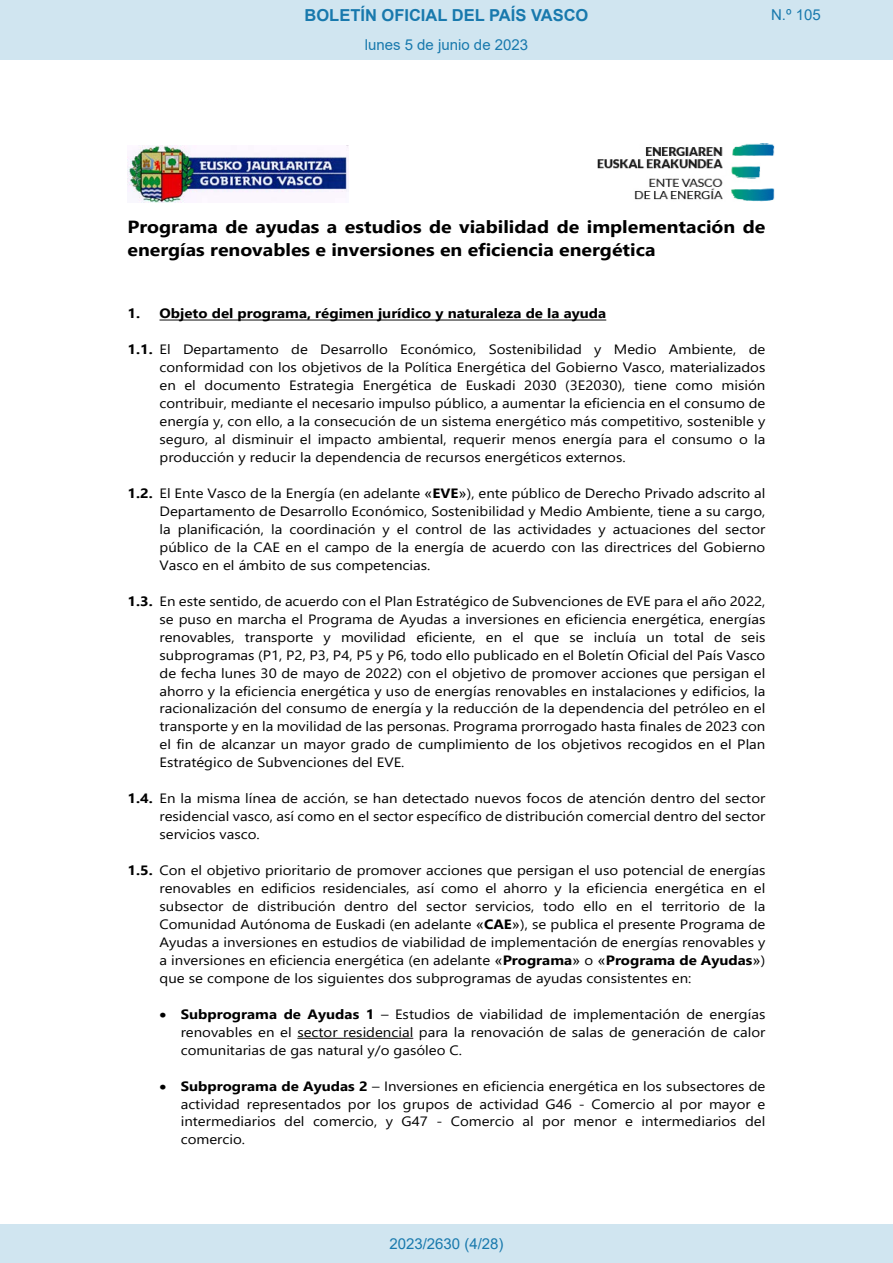
<style>
.page{position:relative;width:893px;height:1263px;background:#fff}
.page>*{position:absolute;margin:0;border:0;box-sizing:border-box;transform-origin:0 0}
.t1{font:700 17.55px/23.4px "Segoe UI";color:#000;scale:1.11 1}
.t2{font:700 16.5px "Arial";color:#1879ad}
.Paginacion_Centro{font:15px "Arial";color:#1879ad}
.t3{font:13.5px/18px "Segoe UI";color:#000;text-align:justify;scale:1.11 1}
.t4{font:700 13.5px "Segoe UI";color:#000;scale:1.11 1}
.s1{font-weight:700}
.s2{font-family:"Arial"}
</style>
<div class="page">
<img style="left:128px;top:146px;width:221px;height:56px">
<img style="left:598px;top:144px;width:176px;height:58px">
<hr style="left:160px;top:320px;width:446px;height:1px;background:#000">
<hr style="left:297px;top:1038px;width:116px;height:1px;background:#000">
<div style="left:0;top:0;width:893px;height:60px;background:#d0e5f0"></div>
<div style="left:0;top:1225px;width:893px;height:38px;background:#d0e5f0"></div>
<p class="t2" style="left:305px;top:3px;width:285px">BOLETÍN OFICIAL DEL PAÍS VASCO</p>
<p class="Paginacion_Centro" style="left:771px;top:5px;width:51px">N.º 105</p>
<p class="Paginacion_Centro" style="left:365px;top:35px;width:165px">lunes 5 de junio de 2023</p>
<p class="t1" style="left:128px;top:214px;width:576px">Programa de ayudas a estudios de viabilidad de implementación de energías renovables e inversiones en eficiencia energética</p>
<p class="t4" style="left:128px;top:301px;width:433px">1. Objeto del programa, régimen jurídico y naturaleza de la ayuda</p>
<p class="t3" style="left:160px;top:339px;width:547px;text-indent:-32px"><span class="s1">1.1.</span> El Departamento de Desarrollo Económico, Sostenibilidad y Medio Ambiente, de conformidad con los objetivos de la Política Energética del Gobierno Vasco, materializados en el documento Estrategia Energética de Euskadi 2030 (3E2030), tiene como misión contribuir, mediante el necesario impulso público, a aumentar la eficiencia en el consumo de energía y, con ello, a la consecución de un sistema energético más competitivo, sostenible y seguro, al disminuir el impacto ambiental, requerir menos energía para el consumo o la producción y reducir la dependencia de recursos energéticos externos.</p>
<p class="t3" style="left:160px;top:483px;width:547px;text-indent:-32px"><span class="s1">1.2.</span> El Ente Vasco de la Energía (en adelante <span class="s2">«</span><span class="s1">EVE</span><span class="s2">»</span>), ente público de Derecho Privado adscrito al Departamento de Desarrollo Económico, Sostenibilidad y Medio Ambiente, tiene a su cargo, la planificación, la coordinación y el control de las actividades y actuaciones del sector público de la CAE en el campo de la energía de acuerdo con las directrices del Gobierno Vasco en el ámbito de sus competencias.</p>
<p class="t3" style="left:160px;top:591px;width:547px;text-indent:-32px"><span class="s1">1.3.</span> En este sentido, de acuerdo con el Plan Estratégico de Subvenciones de EVE para el año 2022, se puso en marcha el Programa de Ayudas a inversiones en eficiencia energética, energías renovables, transporte y movilidad eficiente, en el que se incluía un total de seis subprogramas (P1, P2, P3, P4, P5 y P6, todo ello publicado en el Boletín Oficial del País Vasco de fecha lunes 30 de mayo de 2022) con el objetivo de promover acciones que persigan el ahorro y la eficiencia energética y uso de energías renovables en instalaciones y edificios, la racionalización del consumo de energía y la reducción de la dependencia del petróleo en el transporte y en la movilidad de las personas. Programa prorrogado hasta finales de 2023 con el fin de alcanzar un mayor grado de cumplimiento de los objetivos recogidos en el Plan Estratégico de Subvenciones del EVE.</p>
<p class="t3" style="left:160px;top:788px;width:547px;text-indent:-32px"><span class="s1">1.4.</span> En la misma línea de acción, se han detectado nuevos focos de atención dentro del sector residencial vasco, así como en el sector específico de distribución comercial dentro del sector servicios vasco.</p>
<p class="t3" style="left:160px;top:860px;width:547px;text-indent:-32px"><span class="s1">1.5.</span> Con el objetivo prioritario de promover acciones que persigan el uso potencial de energías renovables en edificios residenciales, así como el ahorro y la eficiencia energética en el subsector de distribución dentro del sector servicios, todo ello en el territorio de la Comunidad Autónoma de Euskadi (en adelante <span class="s2">«</span><span class="s1">CAE</span><span class="s2">»</span>), se publica el presente Programa de Ayudas a inversiones en estudios de viabilidad de implementación de energías renovables y a inversiones en eficiencia energética (en adelante <span class="s2">«</span><span class="s1">Programa</span><span class="s2">»</span> o <span class="s2">«</span><span class="s1">Programa de Ayudas</span><span class="s2">»</span>) que se compone de los siguientes dos subprogramas de ayudas consistentes en:</p>
<p class="t3" style="left:181px;top:1004px;width:528px;text-indent:-21px">• <span class="s1">Subprograma de Ayudas 1</span> – Estudios de viabilidad de implementación de energías renovables en el sector residencial para la renovación de salas de generación de calor comunitarias de gas natural y/o gasóleo C.</p>
<p class="t3" style="left:181px;top:1075px;width:528px;text-indent:-21px">• <span class="s1">Subprograma de Ayudas 2</span> – Inversiones en eficiencia energética en los subsectores de actividad representados por los grupos de actividad G46 - Comercio al por mayor e intermediarios del comercio, y G47 - Comercio al por menor e intermediarios del comercio.</p>
<p class="Paginacion_Centro" style="left:389px;top:1234px;width:116px">2023/2630 (4/28)</p>
</div>
